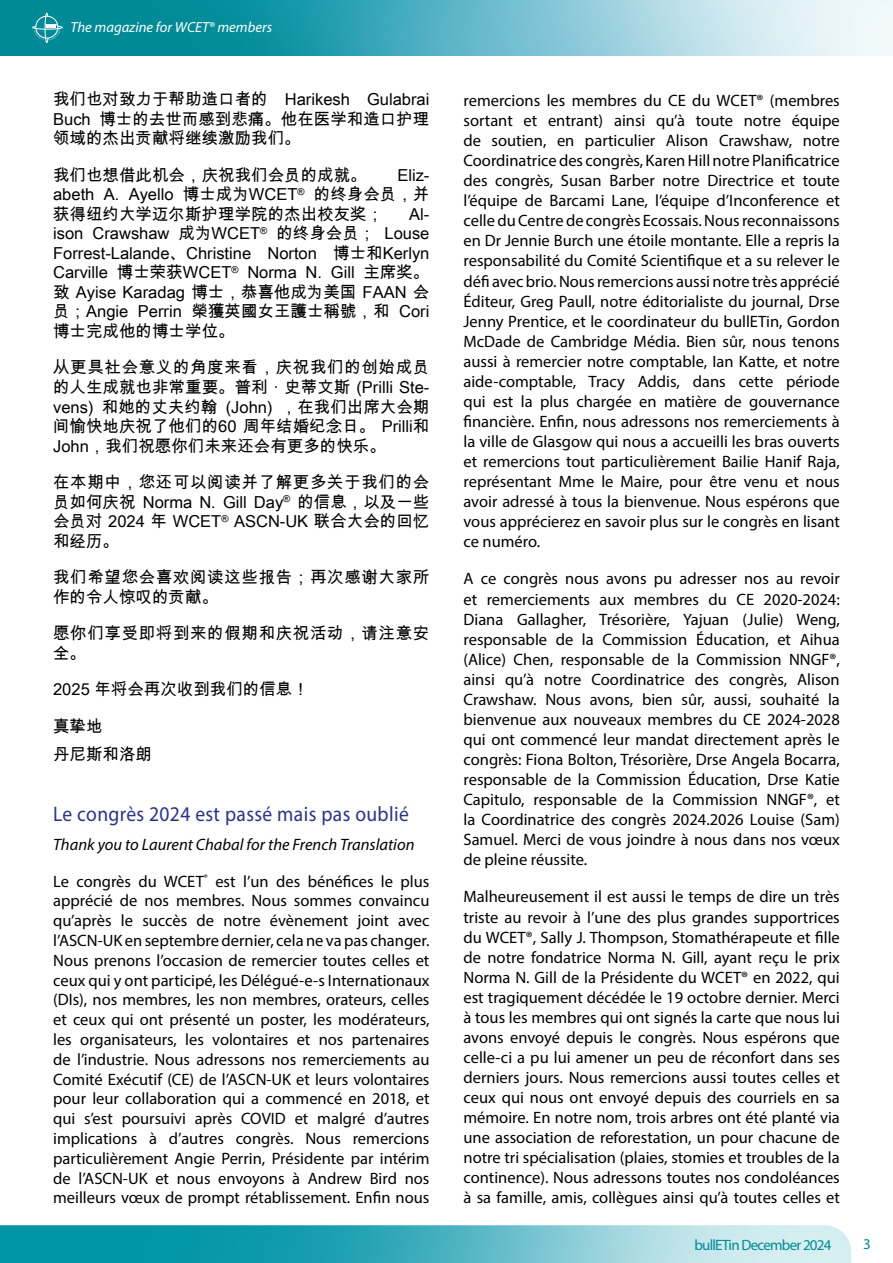
<style>
.page{position:relative;width:893px;height:1263px;background:#fff}
.page>*{position:absolute;margin:0;border:0;box-sizing:border-box;transform-origin:0 0}
._04_BullETin_Headers{font:21px "Myriad Pro";letter-spacing:.02em;color:#293485;scale:.93 1}
._02_Bulletin_Galley{font:16.5px/20.1px "Myriad Pro";color:#000;text-align:justify}
.t1{font:16.5px/19.5px "Arial Unicode MS";color:#000;text-align:justify}
.t2{font:16.5px/19.5px "Arial Unicode MS";letter-spacing:.04em;color:#000}
._02_Bulletin_Galley-2{font:italic 16.5px "Myriad Pro";color:#000}
.t3{font:15px "Myriad Pro";letter-spacing:-.05em;color:#008a97}
.t4{font:italic 14.7px "Myriad Pro";color:#fff}
</style>
<div class="page">
<img style="left:0;top:0;width:893px;height:55px">
<img style="left:0;top:1225px;width:851px;height:38px">
<svg style="left:32px;top:13px;width:31px;height:30px"></svg>
<p class="t4" style="left:71px;top:18px;width:203px">The magazine for WCET® members</p>
<p class="t1" style="left:53px;top:89px;width:378px">我们也对致力于帮助造口者的 Harikesh Gulabrai Buch 博士的去世而感到悲痛。他在医学和造口护理领域的杰出贡献将继续激励我们。</p>
<p class="t1" style="left:53px;top:165px;width:315px">我们也想借此机会，庆祝我们会员的成就。</p>
<p class="t1" style="left:53px;top:165px;width:378px;text-indent:344px">Eliz&shy;abeth A. Ayello 博士成为WCET<sup>®</sup> 的终身会员，并获得纽约大学迈尔斯护理学院的杰出校友奖；</p>
<p class="t1" style="left:53px;top:204px;width:378px;text-indent:356px">Al&shy;ison Crawshaw 成为WCET<sup>®</sup> 的终身会员； Louse Forrest-Lalande、Christine Norton 博士和Kerlyn Carville 博士荣获WCET<sup>®</sup> Norma N. Gill 主席奖。致 Ayise Karadag 博士，恭喜他成为美国 FAAN 会员；Angie Perrin 榮獲英國女王護士稱號，和 Cori博士完成他的博士学位。</p>
<p class="t1" style="left:53px;top:357px;width:378px">从更具社会意义的角度来看，庆祝我们的创始成员的人生成就也非常重要。普利 · 史蒂文斯 (Prilli Ste&shy;vens) 和她的丈夫约翰 (John) ，在我们出席大会期间愉快地庆祝了他们的60 周年结婚纪念日。 Prilli和John，我们祝愿你们未来还会有更多的快乐。</p>
<p class="t1" style="left:53px;top:472px;width:378px">在本期中，您还可以阅读并了解更多关于我们的会员如何庆祝 Norma N. Gill Day<sup>®</sup> 的信息，以及一些会员对 2024 年 WCET<sup>®</sup> ASCN-UK 联合大会的回忆和经历。</p>
<p class="t2" style="left:53px;top:567px;width:378px">我们希望您会喜欢阅读这些报告；再次感谢大家所作的令人惊叹的贡献。</p>
<p class="t2" style="left:53px;top:623px;width:378px">愿你们享受即将到来的假期和庆祝活动，请注意安全。</p>
<p class="t1" style="left:53px;top:679px;width:257px">2025 年将会再次收到我们的信息！</p>
<p class="t1" style="left:53px;top:715px;width:51px">真挚地</p>
<p class="t1" style="left:53px;top:743px;width:101px">丹尼斯和洛朗</p>
<p class="_04_BullETin_Headers" style="left:53px;top:801px;width:384px">Le congrès 2024 est passé mais pas oublié</p>
<p class="_02_Bulletin_Galley-2" style="left:53px;top:834px;width:363px">Thank you to Laurent Chabal for the French Translation</p>
<p class="_02_Bulletin_Galley" style="left:53px;top:871px;width:378px">Le congrès du WCET<sup>®</sup> est l’un des bénéfices le plus apprécié de nos membres. Nous sommes convaincu qu’après le succès de notre évènement joint avec l’ASCN-UK en septembre dernier, cela ne va pas changer.<br>Nous prenons l’occasion de remercier toutes celles et ceux qui y ont participé, les Délégué-e-s Internationaux (DIs), nos membres, les non membres, orateurs, celles et ceux qui ont présenté un poster, les modérateurs, les organisateurs, les volontaires et nos partenaires de l’industrie. Nous adressons nos remerciements au Comité Exécutif (CE) de l’ASCN-UK et leurs volontaires pour leur collaboration qui a commencé en 2018, et qui s’est poursuivi après COVID et malgré d’autres implications à d’autres congrès. Nous remercions particulièrement Angie Perrin, Présidente par intérim de l’ASCN-UK et nous envoyons à Andrew Bird nos meilleurs vœux de prompt rétablissement. Enfin nous</p>
<p class="_02_Bulletin_Galley" style="left:463px;top:90px;width:378px">remercions les membres du CE du WCET® (membres sortant et entrant) ainsi qu’à toute notre équipe de soutien, en particulier Alison Crawshaw, notre Coordinatrice des congrès, Karen Hill notre Planificatrice des congrès, Susan Barber notre Directrice et toute l’équipe de Barcami Lane, l’équipe d’Inconference et celle du Centre de congrès Ecossais. Nous reconnaissons en Dr Jennie Burch une étoile montante. Elle a repris la responsabilité du Comité Scientifique et a su relever le défi avec brio. Nous remercions aussi notre très apprécié Éditeur, Greg Paull, notre éditorialiste du journal, Drse Jenny Prentice, et le coordinateur du bullETin, Gordon McDade de Cambridge Média. Bien sûr, nous tenons aussi à remercier notre comptable, Ian Katte, et notre aide-comptable, Tracy Addis, dans cette période qui est la plus chargée en matière de gouvernance financière. Enfin, nous adressons nos remerciements à la ville de Glasgow qui nous a accueilli les bras ouverts et remercions tout particulièrement Bailie Hanif Raja, représentant Mme le Maire, pour être venu et nous avoir adressé à tous la bienvenue. Nous espérons que vous apprécierez en savoir plus sur le congrès en lisant ce numéro.</p>
<p class="_02_Bulletin_Galley" style="left:463px;top:569px;width:378px">A ce congrès nous avons pu adresser nos au revoir et remerciements aux membres du CE 2020-2024:<br>Diana Gallagher, Trésorière, Yajuan (Julie) Weng, responsable de la Commission Éducation, et Aihua (Alice) Chen, responsable de la Commission NNGF®, ainsi qu’à notre Coordinatrice des congrès, Alison Crawshaw. Nous avons, bien sûr, aussi, souhaité la bienvenue aux nouveaux membres du CE 2024-2028 qui ont commencé leur mandat directement après le congrès: Fiona Bolton, Trésorière, Drse Angela Bocarra, responsable de la Commission Éducation, Drse Katie Capitulo, responsable de la Commission NNGF®, et la Coordinatrice des congrès 2024.2026 Louise (Sam)<br>Samuel. Merci de vous joindre à nous dans nos vœux de pleine réussite.</p>
<p class="_02_Bulletin_Galley" style="left:463px;top:887px;width:378px">Malheureusement il est aussi le temps de dire un très triste au revoir à l’une des plus grandes supportrices du WCET®, Sally J. Thompson, Stomathérapeute et fille de notre fondatrice Norma N. Gill, ayant reçu le prix Norma N. Gill de la Présidente du WCET® en 2022, qui est tragiquement décédée le 19 octobre dernier. Merci à tous les membres qui ont signés la carte que nous lui avons envoyé depuis le congrès. Nous espérons que celle-ci a pu lui amener un peu de réconfort dans ses derniers jours. Nous remercions aussi toutes celles et ceux qui nous ont envoyé depuis des courriels en sa mémoire. En notre nom, trois arbres ont été planté via une association de reforestation, un pour chacune de notre tri spécialisation (plaies, stomies et troubles de la continence). Nous adressons toutes nos condoléances à sa famille, amis, collègues ainsi qu’à toutes celles et</p>
<p class="t3" style="left:694px;top:1235px;width:139px">bullETin December 2024</p>
<p class="t3" style="left:863px;top:1234px;width:9px">3</p>
</div>
